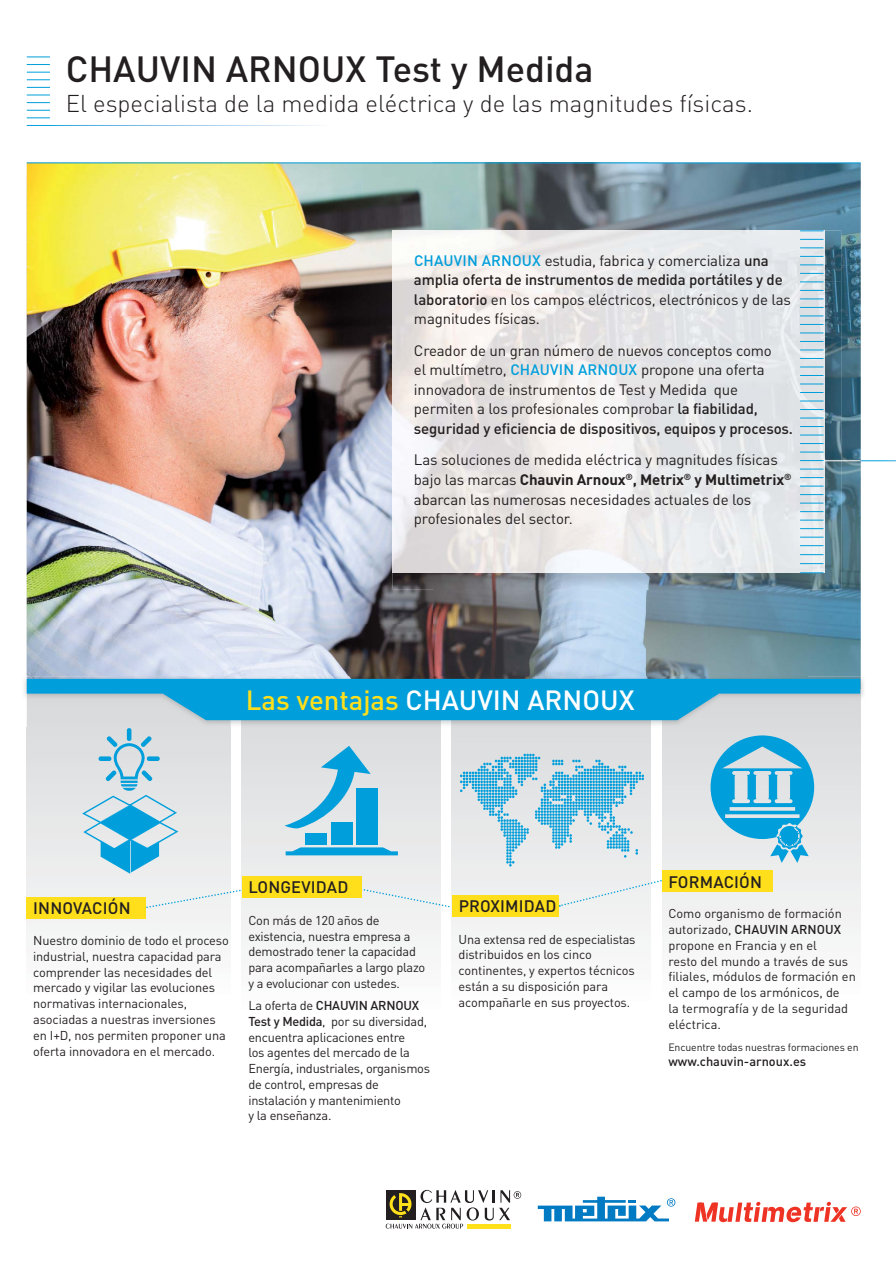
<style>
.page{position:relative;width:896px;height:1266px;background:#fff}
.page>*{position:absolute;margin:0;border:0;box-sizing:border-box;transform-origin:0 0}
.t1{font:500 36px "DIN Pro";color:#231f20}
.t2{font:500 27.45px "DIN Pro";color:#fff}
.t3{font:300 24px "DIN Pro";color:#231f20}
.t4{font:500 16.5px "DIN Pro";letter-spacing:.01em;color:#231f20}
.t5{font:15px/19.5px "DIN Pro";letter-spacing:-.01em;color:#231f20}
.t6{font:12.75px/15.8px "DIN Pro";letter-spacing:-.01em;color:#231f20}
.t7{font:500 12.75px "DIN Pro";color:#231f20}
.t8{font:10.5px "DIN Pro";letter-spacing:-.01em;color:#231f20}
.s1{font-weight:500;color:#009edb}
.s2{font-weight:500}
.s3{font-weight:700}
.s4{color:#ffdf1b}
</style>
<div class="page">
<img style="left:27px;top:163px;width:86px;height:513px">
<img style="left:113px;top:163px;width:320px;height:153px">
<img style="left:433px;top:163px;width:213px;height:67px">
<img style="left:646px;top:163px;width:214px;height:102px">
<img style="left:807px;top:265px;width:53px;height:411px">
<img style="left:113px;top:316px;width:279px;height:155px">
<img style="left:113px;top:471px;width:320px;height:205px">
<img style="left:433px;top:589px;width:374px;height:87px">
<div style="left:662px;top:727px;width:198px;height:520px;background:linear-gradient(to bottom,#e2e2e2,#fff)"></div>
<div style="left:27px;top:896px;width:119px;height:22px;background:#ffdf1b"></div>
<div style="left:662px;top:869px;width:110px;height:22px;background:#ffdf1b"></div>
<div style="left:452px;top:895px;width:107px;height:21px;background:#ffdf1b"></div>
<img style="left:824px;top:230px;width:17px;height:51px">
<img style="left:392px;top:572px;width:50px;height:17px">
<img style="left:791px;top:281px;width:50px;height:308px">
<img style="left:442px;top:572px;width:349px;height:17px">
<img style="left:392px;top:230px;width:432px;height:342px">
<hr style="left:824px;top:460px;width:36px;height:1px;background:#fff">
<svg style="left:800px;top:383px;width:23px;height:1px"></svg>
<svg style="left:800px;top:375px;width:23px;height:1px"></svg>
<svg style="left:800px;top:366px;width:23px;height:1px"></svg>
<svg style="left:800px;top:358px;width:23px;height:1px"></svg>
<svg style="left:800px;top:349px;width:23px;height:1px"></svg>
<svg style="left:800px;top:341px;width:23px;height:1px"></svg>
<svg style="left:800px;top:332px;width:23px;height:1px"></svg>
<svg style="left:800px;top:324px;width:23px;height:1px"></svg>
<svg style="left:800px;top:315px;width:23px;height:1px"></svg>
<svg style="left:800px;top:307px;width:23px;height:1px"></svg>
<svg style="left:800px;top:298px;width:23px;height:1px"></svg>
<svg style="left:800px;top:290px;width:23px;height:1px"></svg>
<svg style="left:800px;top:281px;width:23px;height:1px"></svg>
<svg style="left:800px;top:273px;width:23px;height:1px"></svg>
<svg style="left:800px;top:264px;width:23px;height:1px"></svg>
<svg style="left:800px;top:256px;width:23px;height:1px"></svg>
<svg style="left:800px;top:247px;width:23px;height:1px"></svg>
<svg style="left:800px;top:239px;width:23px;height:1px"></svg>
<svg style="left:800px;top:230px;width:23px;height:1px"></svg>
<svg style="left:27px;top:57px;width:23px;height:1px"></svg>
<svg style="left:27px;top:64px;width:23px;height:1px"></svg>
<svg style="left:27px;top:72px;width:23px;height:1px"></svg>
<svg style="left:27px;top:95px;width:23px;height:1px"></svg>
<svg style="left:27px;top:102px;width:23px;height:1px"></svg>
<svg style="left:27px;top:110px;width:23px;height:1px"></svg>
<svg style="left:27px;top:117px;width:23px;height:1px"></svg>
<svg style="left:27px;top:79px;width:23px;height:1px"></svg>
<svg style="left:27px;top:87px;width:23px;height:1px"></svg>
<hr style="left:27px;top:162px;width:833px;height:1px;background:#009edb">
<img style="left:27px;top:676px;width:833px;height:2px">
<svg style="left:27px;top:678px;width:833px;height:42px;background:#36abd9"></svg>
<svg style="left:800px;top:545px;width:23px;height:1px"></svg>
<svg style="left:800px;top:536px;width:23px;height:1px"></svg>
<svg style="left:800px;top:528px;width:23px;height:1px"></svg>
<svg style="left:800px;top:519px;width:23px;height:1px"></svg>
<svg style="left:800px;top:511px;width:23px;height:1px"></svg>
<svg style="left:800px;top:502px;width:23px;height:1px"></svg>
<svg style="left:800px;top:494px;width:23px;height:1px"></svg>
<svg style="left:800px;top:485px;width:23px;height:1px"></svg>
<svg style="left:800px;top:477px;width:23px;height:1px"></svg>
<svg style="left:800px;top:468px;width:23px;height:1px"></svg>
<svg style="left:800px;top:460px;width:23px;height:1px"></svg>
<svg style="left:800px;top:451px;width:23px;height:1px"></svg>
<svg style="left:800px;top:443px;width:23px;height:1px"></svg>
<svg style="left:800px;top:434px;width:23px;height:1px"></svg>
<svg style="left:800px;top:426px;width:23px;height:1px"></svg>
<svg style="left:800px;top:417px;width:23px;height:1px"></svg>
<svg style="left:800px;top:409px;width:23px;height:1px"></svg>
<svg style="left:800px;top:400px;width:23px;height:1px"></svg>
<svg style="left:800px;top:392px;width:23px;height:1px"></svg>
<svg style="left:800px;top:554px;width:23px;height:1px"></svg>
<svg style="left:800px;top:572px;width:23px;height:1px"></svg>
<svg style="left:800px;top:563px;width:23px;height:1px"></svg>
<svg style="left:385px;top:1189px;width:136px;height:39px"></svg>
<svg style="left:710px;top:735px;width:104px;height:127px;background:#77c3e0"></svg>
<svg style="left:694px;top:1201px;width:166px;height:21px"></svg>
<svg style="left:537px;top:1196px;width:138px;height:25px"></svg>
<svg style="left:33px;top:727px;width:633px;height:184px;background:#cedfdc"></svg>
<h1 class="t1" style="left:66px;top:57px;width:529px">CHAUVIN ARNOUX Test y Medida</h1>
<h3 class="t3" style="left:66px;top:95px;width:688px">El especialista de la medida eléctrica y de las magnitudes físicas.</h3>
<p class="t5" style="left:414px;top:253px;width:378px"><span class="s1">CHAUVIN ARNOUX</span> estudia, fabrica y comercializa <span class="s2">una amplia oferta de instrumentos de medida portátiles y de laboratorio</span> en los campos eléctricos, electrónicos y de las magnitudes físicas.</p>
<p class="t5" style="left:414px;top:343px;width:380px">Creador de un gran número de nuevos conceptos como<br>el multímetro, <span class="s1">CHAUVIN ARNOUX</span> propone una oferta innovadora de instrumentos de Test y Medida que permiten a los profesionales comprobar <span class="s2">la fiabilidad, seguridad y eficiencia de dispositivos, equipos y procesos.</span></p>
<p class="t5" style="left:414px;top:452px;width:379px">Las soluciones de medida eléctrica y magnitudes físicas bajo las marcas <span class="s3">Chauvin Arnoux</span><sup>®</sup><span class="s3">, Metrix</span><sup>®</sup> <span class="s3">y Multimetrix</span><sup>® </sup>abarcan las numerosas necesidades actuales de los profesionales del sector.</p>
<h2 class="t2" style="left:246px;top:690px;width:390px"><span class="s4">Las ventajas</span> CHAUVIN ARNOUX</h2>
<p class="t4" style="left:248px;top:881px;width:101px">LONGEVIDAD</p>
<p class="t4" style="left:33px;top:902px;width:99px">INNOVACIÓN</p>
<p class="t4" style="left:458px;top:900px;width:99px">PROXIMIDAD</p>
<p class="t6" style="left:248px;top:914px;width:178px">Con más de 120 años de existencia, nuestra empresa a demostrado tener la capacidad para acompañarles a largo plazo y a evolucionar con ustedes.</p>
<p class="t6" style="left:248px;top:999px;width:183px">La oferta de <span class="s2">CHAUVIN ARNOUX<br>Test y Medida</span>, por su diversidad, encuentra aplicaciones entre<br>los agentes del mercado de la<br>Energía, industriales, organismos de control, empresas de instalación y mantenimiento<br>y la enseñanza.</p>
<p class="t6" style="left:458px;top:932px;width:178px">Una extensa red de especialistas distribuidos en los cinco continentes, y expertos técnicos están a su disposición para acompañarle en sus proyectos.</p>
<p class="t6" style="left:33px;top:934px;width:197px">Nuestro dominio de todo el proceso industrial, nuestra capacidad para comprender las necesidades del mercado y vigilar las evoluciones normativas internacionales, asociadas a nuestras inversiones en I+D, nos permiten proponer una oferta innovadora en el mercado.</p>
<p class="t4" style="left:668px;top:875px;width:95px">FORMACIÓN</p>
<p class="t6" style="left:668px;top:907px;width:189px">Como organismo de formación autorizado, <span class="s2">CHAUVIN ARNOUX </span>propone en Francia y en el<br>resto del mundo a través de sus filiales, módulos de formación en el campo de los armónicos, de<br>la termografía y de la seguridad eléctrica.</p>
<p class="t8" style="left:668px;top:1043px;width:192px">Encuentre todas nuestras formaciones en</p>
<p class="t7" style="left:668px;top:1057px;width:139px">www.chauvin-arnoux.es</p>
</div>
